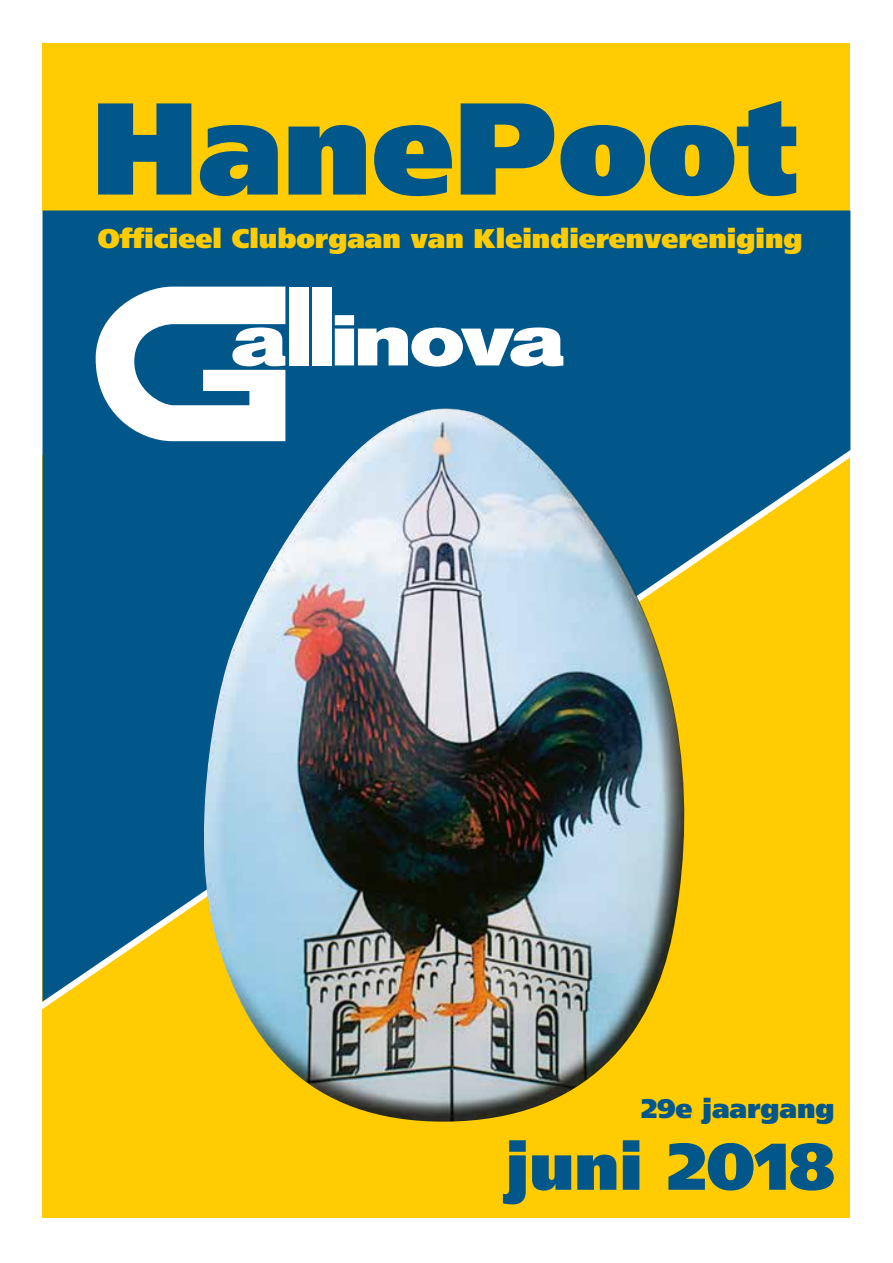
<style>
.page{position:relative;width:893px;height:1263px;background:#fff}
.page>*{position:absolute;margin:0;border:0;box-sizing:border-box;transform-origin:0 0}
.t1{font:900 130.5px "Frutiger LT Std";color:#01578a}
.t2{font:900 66px "Frutiger LT Std";color:#01578a}
.t3{font:900 27px "Frutiger LT Std";color:#ffcc03}
.t4{font:900 27px "Frutiger LT Std";color:#01578a}
</style>
<div class="page">
<div style="left:43px;top:455px;width:807px;height:762px;background:#ffcc03"></div>
<div style="left:43px;top:43px;width:807px;height:167px;background:#ffcc03"></div>
<div style="left:43px;top:210px;width:807px;height:232px;background:#01578a"></div>
<div style="left:289px;top:287px;width:19px;height:78px;background:#fff"></div>
<div style="left:312px;top:287px;width:19px;height:78px;background:#fff"></div>
<svg style="left:335px;top:315px;width:228px;height:52px"></svg>
<svg style="left:95px;top:287px;width:190px;height:154px"></svg>
<svg style="left:42px;top:442px;width:809px;height:578px"></svg>
<img style="left:188px;top:408px;width:511px;height:714px">
<h1 class="t1" style="left:92px;top:69px;width:707px">HanePoot</h1>
<p class="t3" style="left:98px;top:222px;width:706px">Officieel Cluborgaan van Kleindierenvereniging</p>
<p class="t4" style="left:641px;top:1092px;width:195px">29e jaargang</p>
<h2 class="t2" style="left:506px;top:1126px;width:330px">juni 2018</h2>
</div>
